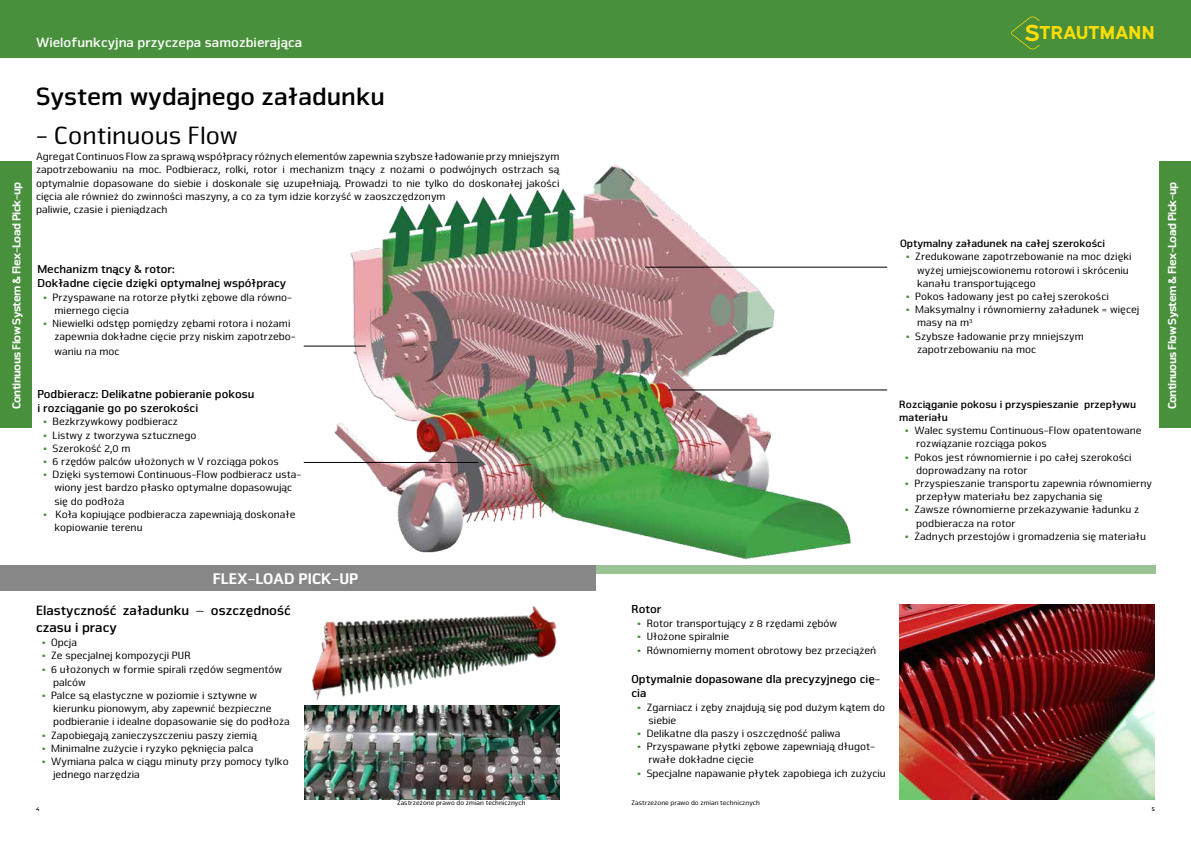
<style>
.page{position:relative;width:1191px;height:842px;background:#fff}
.page>*{position:absolute;margin:0;border:0;box-sizing:border-box;transform-origin:0 0}
.t1{font:700 26px "Nuri Pro";color:#000}
.t2{font:26px "Nuri Pro";color:#000}
.t3{font:700 18.7px "Expressway Rg";color:#ffdd06}
.t4{font:900 16px "Nuri Pro";color:#fff}
.t5{font:700 14px/16.8px "Nuri Pro";color:#000}
.t6{font:700 14px "Nuri Pro";color:#fff}
.t7{font:700 12px/14.4px "Nuri Pro";color:#000}
.t8{font:900 12px "Nuri Pro";letter-spacing:-.05em;color:#fff}
.t9{font:11px/13.2px "Nuri Pro";color:#000}
.t10{font:700 11px/13.2px "Nuri Pro";color:#000}
.t11{font:7px "Nuri Pro";color:#000}
.t12{font:700 6px "Nuri Pro";color:#000}
.s1{font-size:23.4px}
.s2{font-weight:700;color:#48903c}
</style>
<div class="page">
<div style="left:0;top:0;width:1191px;height:57px;background:#48903c"></div>
<svg style="left:1011px;top:16px;width:28px;height:33px"></svg>
<img style="left:211px;top:57px;width:720px;height:534px">
<img style="left:899px;top:604px;width:256px;height:195px">
<div style="left:595px;top:565px;width:560px;height:8px;background:#9ac293"></div>
<hr style="left:645px;top:267px;width:242px;height:1px;background:#000">
<hr style="left:669px;top:389px;width:218px;height:1px;background:#000">
<hr style="left:304px;top:462px;width:174px;height:1px;background:#000">
<hr style="left:304px;top:346px;width:62px;height:1px;background:#000">
<div style="left:0;top:565px;width:595px;height:25px;background:#878787"></div>
<div style="left:0;top:162px;width:31px;height:266px;background:#48903c"></div>
<div style="left:1159px;top:162px;width:32px;height:266px;background:#48903c"></div>
<img style="left:312px;top:606px;width:245px;height:94px">
<img style="left:304px;top:705px;width:255px;height:94px">
<p class="t6" style="left:36px;top:34px;width:268px">Wielofunkcyjna przyczepa samozbierająca</p>
<h1 class="t1" style="left:36px;top:81px;width:350px">System wydajnego załadunku</h1>
<h1 class="t2" style="left:36px;top:120px;width:203px">- Continuous Flow</h1>
<h2 class="t3" style="left:1024px;top:18px;width:132px"><span class="s1">S</span>TRAUTMANN</h2>
<p class="t9" style="left:36px;top:150px;width:525px">Agregat Continuos Flow za sprawą współpracy różnych elementów zapewnia szybsze ładowanie przy mniejszym zapotrzebowaniu na moc. Podbieracz, rolki, rotor i mechanizm tnący z nożami o podwójnych ostrzach są optymalnie dopasowane do siebie i doskonale się uzupełniają. Prowadzi to nie tylko do doskonałej jakości cięcia ale również do zwinności maszyny, a co za tym idzie korzyść w zaoszczędzonym<br>paliwie, czasie i pieniądzach</p>
<p class="t8" style="left:9px;top:409px;width:229px;rotate:-90deg">Continuous Flow System &amp; Flex-Load Pick-up</p>
<p class="t8" style="left:1165px;top:409px;width:229px;rotate:-90deg">Continuous Flow System &amp; Flex-Load Pick-up</p>
<p class="t10" style="left:900px;top:237px;width:206px">Optymalny załadunek na całej szerokości</p>
<p class="t9" style="left:917px;top:250px;width:216px;text-indent:-11px"><span class="s2">•</span> Zredukowane zapotrzebowanie na moc dzięki wyżej umiejscowionemu rotorowi i skróceniu kanału transportującego</p>
<p class="t9" style="left:905px;top:290px;width:205px"><span class="s2">•</span> Pokos ładowany jest po całej szerokości</p>
<p class="t9" style="left:917px;top:303px;width:224px;text-indent:-11px"><span class="s2">•</span> Maksymalny i równomierny załadunek = więcej masy na m<sup>3</sup></p>
<p class="t9" style="left:917px;top:329px;width:168px;text-indent:-11px"><span class="s2">•</span> Szybsze ładowanie przy mniejszym zapotrzebowaniu na moc</p>
<p class="t7" style="left:37px;top:262px;width:250px">Mechanizm tnący &amp; rotor:<br>Dokładne cięcie dzięki optymalnej współpracy</p>
<p class="t9" style="left:54px;top:291px;width:239px;text-indent:-11px"><span class="s2">•</span> Przyspawane na rotorze płytki zębowe dla równo&shy;miernego cięcia</p>
<p class="t9" style="left:54px;top:317px;width:243px;text-indent:-11px"><span class="s2">•</span> Niewielki odstęp pomiędzy zębami rotora i nożami zapewnia dokładne cięcie przy niskim zapotrzebo-</p>
<p class="t9" style="left:54px;top:345px;width:67px">waniu na moc</p>
<p class="t7" style="left:37px;top:387px;width:219px">Podbieracz: Delikatne pobieranie pokosu i rozciąganie go po szerokości</p>
<p class="t9" style="left:43px;top:415px;width:136px"><span class="s2">•</span> Bezkrzywkowy podbieracz</p>
<p class="t9" style="left:43px;top:429px;width:155px"><span class="s2">•</span> Listwy z tworzywa sztucznego</p>
<p class="t9" style="left:43px;top:442px;width:89px"><span class="s2">•</span> Szerokość 2,0 m</p>
<p class="t9" style="left:43px;top:455px;width:237px"><span class="s2">•</span> 6 rzędów palców ułożonych w V rozciąga pokos</p>
<p class="t9" style="left:54px;top:468px;width:248px;text-indent:-11px"><span class="s2">•</span> Dzięki systemowi Continuous-Flow podbieracz usta&shy;wiony jest bardzo płasko optymalne dopasowując się do podłoża</p>
<p class="t9" style="left:54px;top:508px;width:242px;text-indent:-11px"><span class="s2">•</span> Koła kopiujące podbieracza zapewniają doskonałe kopiowanie terenu</p>
<p class="t10" style="left:899px;top:398px;width:238px">Rozciąganie pokosu i przyspieszanie przepływu materiału</p>
<p class="t9" style="left:916px;top:424px;width:227px;text-indent:-11px"><span class="s2">•</span> Walec systemu Continuous-Flow opatentowane rozwiązanie rozciąga pokos</p>
<p class="t9" style="left:916px;top:451px;width:217px;text-indent:-11px"><span class="s2">•</span> Pokos jest równomiernie i po całej szerokości doprowadzany na rotor</p>
<p class="t9" style="left:916px;top:477px;width:237px;text-indent:-11px"><span class="s2">•</span> Przyspieszanie transportu zapewnia równomierny przepływ materiału bez zapychania się</p>
<p class="t9" style="left:916px;top:503px;width:224px;text-indent:-11px"><span class="s2">•</span> Zawsze równomierne przekazywanie ładunku z podbieracza na rotor</p>
<p class="t9" style="left:905px;top:530px;width:243px"><span class="s2">•</span> Żadnych przestojów i gromadzenia się materiału</p>
<h3 class="t4" style="left:213px;top:569px;width:147px">FLEX-LOAD PICK-UP</h3>
<p class="t5" style="left:36px;top:602px;width:256px">Elastyczność załadunku – oszczędność czasu i pracy</p>
<p class="t9" style="left:42px;top:636px;width:37px"><span class="s2">•</span> Opcja</p>
<p class="t9" style="left:42px;top:649px;width:151px"><span class="s2">•</span> Ze specjalnej kompozycji PUR</p>
<p class="t9" style="left:53px;top:662px;width:231px;text-indent:-11px"><span class="s2">•</span> 6 ułożonych w formie spirali rzędów segmentów palców</p>
<p class="t9" style="left:53px;top:689px;width:238px;text-indent:-11px"><span class="s2">•</span> Palce są elastyczne w poziomie i sztywne w kierunku pionowym, aby zapewnić bezpieczne podbieranie i idealne dopasowanie się do podłoża</p>
<p class="t9" style="left:42px;top:728px;width:217px"><span class="s2">•</span> Zapobiegają zanieczyszczeniu paszy ziemią</p>
<p class="t9" style="left:42px;top:742px;width:213px"><span class="s2">•</span> Minimalne zużycie i ryzyko pęknięcia palca</p>
<p class="t9" style="left:53px;top:755px;width:237px;text-indent:-11px"><span class="s2">•</span> Wymiana palca w ciągu minuty przy pomocy tylko jednego narzędzia</p>
<p class="t7" style="left:631px;top:602px;width:32px">Rotor</p>
<p class="t9" style="left:637px;top:616px;width:201px"><span class="s2">•</span> Rotor transportujący z 8 rzędami zębów</p>
<p class="t9" style="left:637px;top:630px;width:94px"><span class="s2">•</span> Ułożone spiralnie</p>
<p class="t9" style="left:637px;top:644px;width:241px"><span class="s2">•</span> Równomierny moment obrotowy bez przeciążeń</p>
<p class="t7" style="left:631px;top:672px;width:250px">Optymalnie dopasowane dla precyzyjnego cię&shy;cia</p>
<p class="t9" style="left:648px;top:700px;width:238px;text-indent:-11px"><span class="s2">•</span> Zgarniacz i zęby znajdują się pod dużym kątem do siebie</p>
<p class="t9" style="left:637px;top:727px;width:205px"><span class="s2">•</span> Delikatne dla paszy i oszczędność paliwa</p>
<p class="t9" style="left:648px;top:740px;width:228px;text-indent:-11px"><span class="s2">•</span> Przyspawane płytki zębowe zapewniają długot&shy;rwałe dokładne cięcie</p>
<p class="t9" style="left:637px;top:766px;width:250px"><span class="s2">•</span> Specjalne napawanie płytek zapobiega ich zużyciu</p>
<p class="t11" style="left:397px;top:799px;width:130px">Zastrzeżone prawo do zmian technicznych</p>
<p class="t11" style="left:631px;top:799px;width:130px">Zastrzeżone prawo do zmian technicznych</p>
<p class="t12" style="left:36px;top:805px;width:5px">4</p>
<p class="t12" style="left:1151px;top:805px;width:5px">5</p>
</div>
